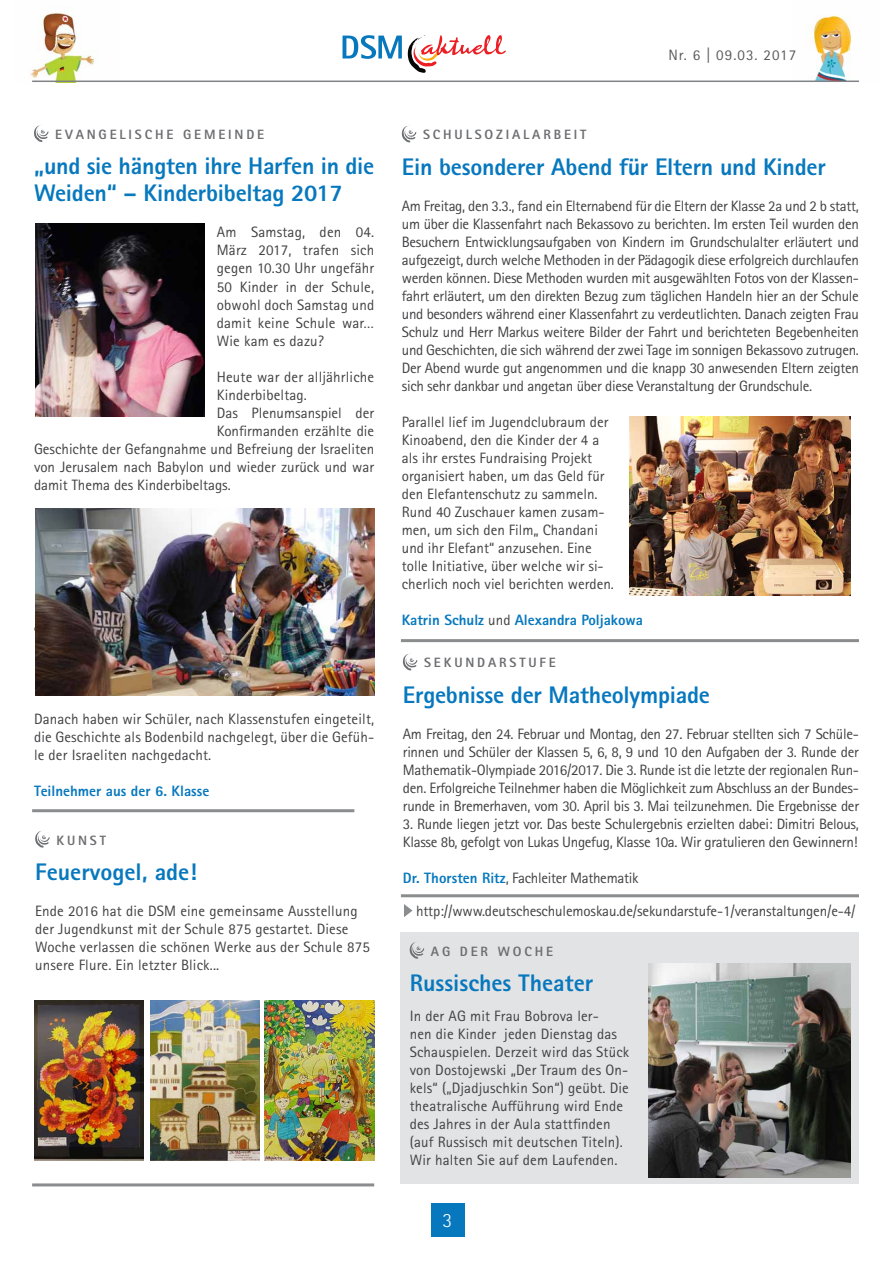
<style>
.page{position:relative;width:893px;height:1263px;background:#fff}
.page>*{position:absolute;margin:0;border:0;box-sizing:border-box;transform-origin:0 0}
.t1{font:800 24px/27px "Rotis Sans Serif W1 G";letter-spacing:-.01em;color:#0778be}
.t2{font:300 20.25px "Rotis Sans Serif W1 G";color:#fff}
.t3{font:15px/18px "Rotis Sans Serif W1 G";color:#414042;text-align:justify}
.t4{font:15px/18px "Rotis Sans Serif W1 G";letter-spacing:-.02em;color:#414042}
.t5{font:800 15px "Rotis Sans Serif W1 G";color:#0778be}
.t6{font:15px "Rotis Sans Serif W1 G";letter-spacing:.07em;color:#58595b}
.t7{font:800 13.5px "Rotis Sans Serif W1 G";letter-spacing:.21em;color:#6d6e71}
.s1{font-weight:400;color:#414042}
.s2{font-weight:800;color:#0778be}
</style>
<div class="page">
<div style="left:431px;top:1203px;width:34px;height:33px;background:#0778be"></div>
<svg style="left:343px;top:35px;width:59px;height:24px"></svg>
<svg style="left:408px;top:35px;width:98px;height:38px"></svg>
<img style="left:31px;top:12px;width:88px;height:69px">
<img style="left:792px;top:15px;width:67px;height:66px">
<hr style="left:32px;top:81px;width:827px;height:1px;background:#808285">
<svg style="left:34px;top:125px;width:14px;height:17px"></svg>
<div style="left:401px;top:932px;width:458px;height:251px;background:#e2e3e4"></div>
<hr style="left:32px;top:1183px;width:342px;height:3px;background:#8a8c8e">
<hr style="left:32px;top:809px;width:322px;height:3px;background:#8a8c8e">
<hr style="left:401px;top:894px;width:458px;height:3px;background:#8a8c8e">
<hr style="left:401px;top:639px;width:458px;height:3px;background:#8a8c8e">
<svg style="left:402px;top:126px;width:14px;height:16px"></svg>
<svg style="left:410px;top:941px;width:14px;height:18px"></svg>
<svg style="left:35px;top:831px;width:15px;height:17px"></svg>
<hr style="left:34px;top:627px;width:322px;height:3px;background:#8a8c8e">
<img style="left:629px;top:416px;width:221px;height:179px">
<img style="left:35px;top:508px;width:339px;height:187px">
<img style="left:34px;top:1000px;width:109px;height:160px">
<img style="left:150px;top:1000px;width:109px;height:160px">
<img style="left:265px;top:1000px;width:109px;height:160px">
<img style="left:35px;top:224px;width:169px;height:192px">
<img style="left:648px;top:964px;width:202px;height:214px">
<svg style="left:403px;top:654px;width:14px;height:16px"></svg>
<svg style="left:404px;top:904px;width:8px;height:13px"></svg>
<p class="t7" style="left:55px;top:126px;width:21px">Evan</p>
<p class="t7" style="left:99px;top:126px;width:66px">gelis che</p>
<p class="t7" style="left:183px;top:126px;width:12px">Gemeinde</p>
<h1 class="t1" style="left:34px;top:153px;width:342px">„und sie hängten ihre Harfen in die<br>Weiden“ – Kinderbibeltag 2017</h1>
<p class="t3" style="left:217px;top:224px;width:159px">Am Samstag, den 04.<br>März 2017, trafen sich gegen 10.30 Uhr ungefähr 50 Kinder in der Schule, obwohl doch Samstag und damit keine Schule war… Wie kam es dazu?</p>
<p class="t3" style="left:217px;top:368px;width:159px">Heute war der alljährliche</p>
<p class="t3" style="left:217px;top:386px;width:92px">Kinderbibeltag.</p>
<p class="t3" style="left:217px;top:404px;width:159px">Das Plenumsanspiel der</p>
<p class="t3" style="left:217px;top:422px;width:159px">Konfirmanden erzählte die</p>
<p class="t3" style="left:34px;top:440px;width:342px">Geschichte der Gefangnahme und Befreiung der Israeliten</p>
<p class="t3" style="left:34px;top:458px;width:342px">von Jerusalem nach Babylon und wieder zurück und war</p>
<p class="t3" style="left:34px;top:476px;width:198px">damit Thema des Kinderbibeltags.</p>
<p class="t3" style="left:34px;top:710px;width:342px">Danach haben wir Schüler, nach Klassenstufen eingeteilt, die Geschichte als Bodenbild nachgelegt, über die Gefüh&shy;le der Israeliten nachgedacht.</p>
<p class="t5" style="left:34px;top:781px;width:177px">Teilnehmer aus der 6. Klasse</p>
<p class="t7" style="left:56px;top:831px;width:32px">Kunst</p>
<h1 class="t1" style="left:35px;top:858px;width:163px">Feuervogel, ade!</h1>
<p class="t3" style="left:35px;top:902px;width:336px;text-align:left">Ende 2016 hat die DSM eine gemeinsame Ausstellung der Jugendkunst mit der Schule 875 gestartet. Diese Woche verlassen die schönen Werke aus der Schule 875 unsere Flure. Ein letzter Blick...</p>
<p class="t6" style="left:668px;top:46px;width:129px">Nr. 6 | 09.03. 2017</p>
<p class="t7" style="left:423px;top:126px;width:83px">Sch uls ozia</p>
<p class="t7" style="left:523px;top:126px;width:40px">la rbeit</p>
<h1 class="t1" style="left:402px;top:153px;width:425px">Ein besonderer Abend für Eltern und Kinder</h1>
<p class="t3" style="left:402px;top:197px;width:459px">Am Freitag, den 3.3., fand ein Elternabend für die Eltern der Klasse 2a und 2 b statt, um über die Klassenfahrt nach Bekassovo zu berichten. Im ersten Teil wurden den Besuchern Entwicklungsaufgaben von Kindern im Grundschulalter erläutert und aufgezeigt, durch welche Methoden in der Pädagogik diese erfolgreich durchlaufen werden können. Diese Methoden wurden mit ausgewählten Fotos von der Klassen&shy;fahrt erläutert, um den direkten Bezug zum täglichen Handeln hier an der Schule und besonders während einer Klassenfahrt zu verdeutlichten. Danach zeigten Frau Schulz und Herr Markus weitere Bilder der Fahrt und berichteten Begebenheiten und Geschichten, die sich während der zwei Tage im sonnigen Bekassovo zutrugen.<br>Der Abend wurde gut angenommen und die knapp 30 anwesenden Eltern zeigten sich sehr dankbar und angetan über diese Veranstaltung der Grundschule.</p>
<p class="t3" style="left:402px;top:413px;width:214px;text-align:left">Parallel lief im Jugendclubraum der Kinoabend, den die Kinder der 4 a als ihr erstes Fundraising Projekt organisiert haben, um das Geld für den Elefantenschutz zu sammeln.<br>Rund 40 Zuschauer kamen zusam&shy;men, um sich den Film„ Chandani und ihr Elefant“ anzusehen. Eine tolle Initiative, über welche wir si&shy;cherlich noch viel berichten werden.</p>
<p class="t5" style="left:402px;top:610px;width:243px">Katrin Schulz <span class="s1">und</span> Alexandra Poljakowa</p>
<p class="t7" style="left:424px;top:654px;width:53px">Sekunda</p>
<p class="t7" style="left:499px;top:654px;width:49px">rst ufe</p>
<h1 class="t1" style="left:403px;top:681px;width:309px">Ergebnisse der Matheolympiade</h1>
<p class="t3" style="left:403px;top:725px;width:458px">Am Freitag, den 24. Februar und Montag, den 27. Februar stellten sich 7 Schüle&shy;rinnen und Schüler der Klassen 5, 6, 8, 9 und 10 den Aufgaben der 3. Runde der Mathematik-Olympiade 2016/2017. Die 3. Runde ist die letzte der regionalen Run&shy;den. Erfolgreiche Teilnehmer haben die Möglichkeit zum Abschluss an der Bundes&shy;runde in Bremerhaven, vom 30. April bis 3. Mai teilzunehmen. Die Ergebnisse der</p>
<p class="t4" style="left:403px;top:815px;width:457px">3. Runde liegen jetzt vor. Das beste Schulergebnis erzielten dabei: Dimitri Belous,<br>Klasse 8b, gefolgt von Lukas Ungefug, Klasse 10a. Wir gratulieren den Gewinnern!</p>
<p class="t3" style="left:416px;top:862px;width:441px;line-height:32.7px;text-indent:-13px"><span class="s2">Dr. Thorsten Ritz</span>, Fachleiter Mathematik http://www.deutscheschulemoskau.de/sekundarstufe-1/veranstaltungen/e-4/</p>
<p class="t7" style="left:431px;top:942px;width:114px">AG de r Woche</p>
<h1 class="t1" style="left:410px;top:969px;width:185px">Russisches Theater</h1>
<p class="t3" style="left:410px;top:1007px;width:221px;text-align:left">In der AG mit Frau Bobrova ler-<br>nen die Kinder jeden Dienstag das Schauspielen. Derzeit wird das Stück von Dostojewski „Der Traum des On&shy;kels“ („Djadjuschkin Son“) geübt. Die theatralische Aufführung wird Ende des Jahres in der Aula stattfinden (auf Russisch mit deutschen Titeln).<br>Wir halten Sie auf dem Laufenden.</p>
<h2 class="t2" style="left:443px;top:1208px;width:11px">3</h2>
</div>
